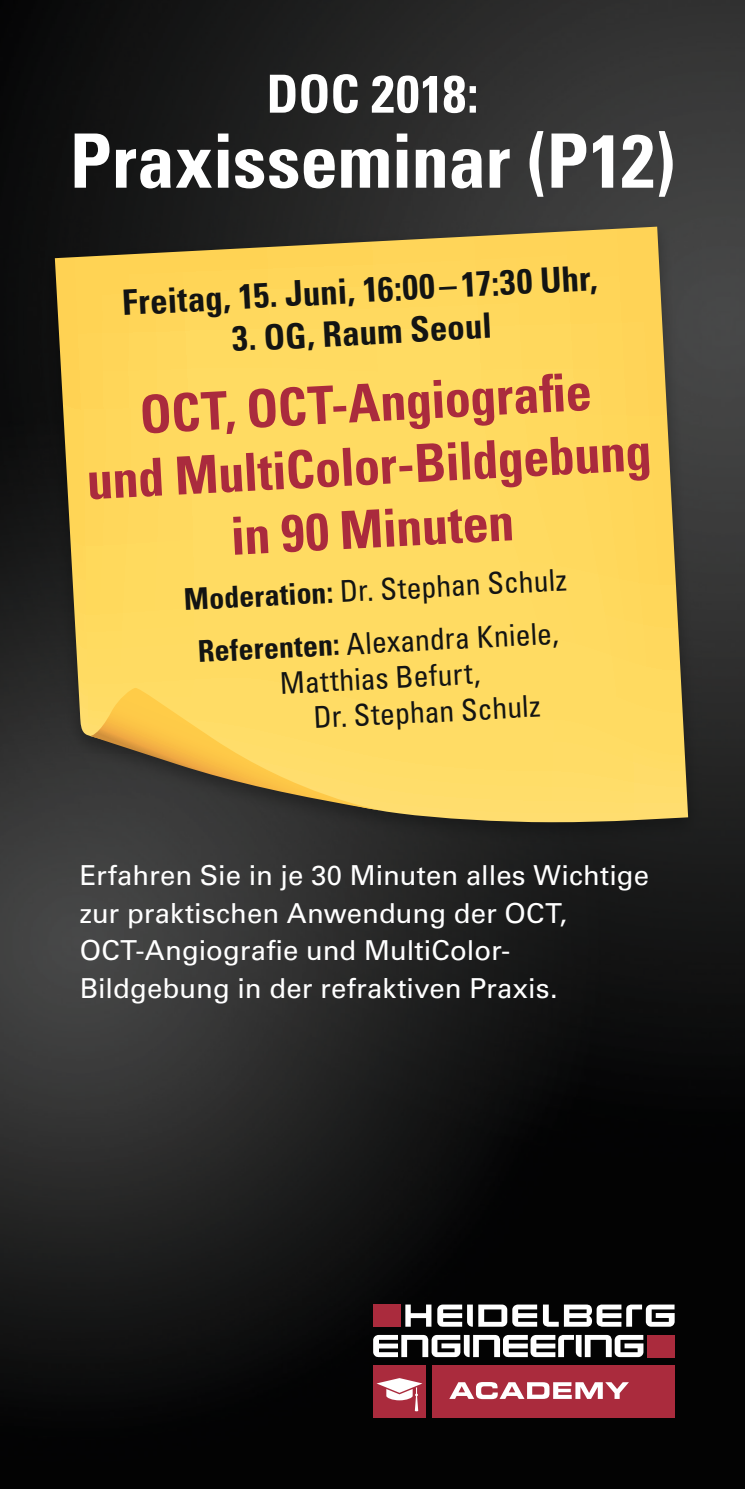
<style>
.page{position:relative;width:745px;height:1489px;background:#fff}
.page>*{position:absolute;margin:0;border:0;box-sizing:border-box;transform-origin:0 0}
.t1{font:700 condensed 75px "Univers LT";letter-spacing:-.005em;color:#fff}
.t2{font:700 condensed 52.5px/63px "Univers LT";color:#aa2b3d;text-align:center}
.t3{font:700 condensed 52.5px "Univers LT";letter-spacing:-.005em;color:#fff}
.t4{font:700 condensed 35px "Univers LT";color:#131413}
.t5{font:condensed 30px/52.8px "Univers LT";color:#131413;text-align:center}
.t6{font:27.5px/37.5px "Univers LT";letter-spacing:.005em;color:#fff}
.s1{font-weight:700}
</style>
<div class="page">
<img style="left:0;top:0;width:744px;height:1488px">
<img style="left:41px;top:219px;width:660px;height:624px">
<svg style="left:55px;top:227px;width:632px;height:595px"></svg>
<svg style="left:90px;top:688px;width:296px;height:123px"></svg>
<svg style="left:373px;top:1334px;width:270px;height:22px"></svg>
<svg style="left:478px;top:1304px;width:196px;height:22px"></svg>
<svg style="left:437px;top:1304px;width:35px;height:22px"></svg>
<svg style="left:405px;top:1304px;width:26px;height:22px"></svg>
<div style="left:646px;top:1334px;width:28px;height:22px;background:#aa2b3d"></div>
<div style="left:373px;top:1304px;width:27px;height:22px;background:#aa2b3d"></div>
<div style="left:431px;top:1365px;width:243px;height:52px;background:#aa2b3d"></div>
<svg style="left:450px;top:1382px;width:178px;height:16px"></svg>
<div style="left:373px;top:1365px;width:52px;height:52px;background:#aa2b3d"></div>
<svg style="left:376px;top:1378px;width:46px;height:33px"></svg>
<h2 class="t3" style="left:266px;top:62px;width:213px">DOC 2018:</h2>
<h1 class="t1" style="left:70px;top:115px;width:606px">Praxisseminar (P12)</h1>
<p class="t4" style="left:121px;top:281px;width:477px;rotate:-3deg">Freitag, 15. Juni, 16:00 – 17:30 Uhr,</p>
<p class="t4" style="left:231px;top:317px;width:261px;rotate:-3deg">3. OG, Raum Seoul</p>
<h2 class="t2" style="left:82px;top:386px;width:566px;rotate:-3deg">OCT, OCT-Angiografi e<br>und MultiColor-Bildgebung in 90 Minuten</h2>
<p class="t5" style="left:182px;top:572px;width:384px;rotate:-3deg"><span class="s1">Moderation:</span> Dr. Stephan Schulz<br><span class="s1">Referenten:</span> Alexandra Kniele,</p>
<p class="t5" style="left:310px;top:663px;width:229px;line-height:36px;text-align:left;text-indent:-32px;rotate:-3deg">Matthias Befurt,<br>Dr. Stephan Schulz</p>
<p class="t6" style="left:80px;top:856px;width:570px">Erfahren Sie in je 30 Minuten alles Wichtige zur praktischen Anwendung der OCT, OCT-Angiografie und MultiColor-Bildgebung in der refraktiven Praxis.</p>
</div>
